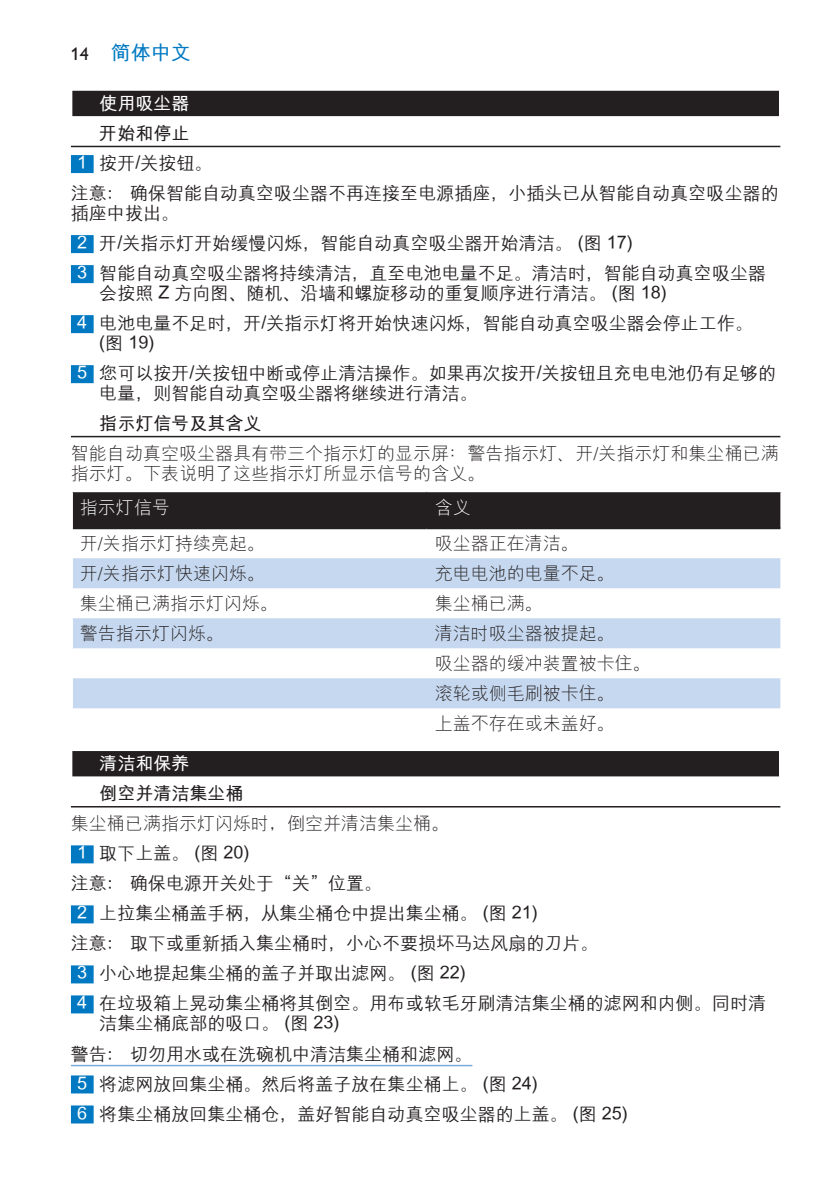
<style>
.page{position:relative;width:840px;height:1191px;background:#fff}
.page>*{position:absolute;margin:0;border:0;box-sizing:border-box;transform-origin:0 0}
.t1{font:20px "M Hei GB Bold";color:#0079c2}
.t2{font:18px/30px "M Hei GB Medium";color:#231f20}
.t3{font:18px/30px "M Hei GB Light";color:#231f20}
.t4{font:18px "M Hei GB Bold";color:#231f20}
.t5{font:18px "M Hei GB Bold";color:#fff}
.t6{font:18px "M Hei GB Light";color:#fff}
.s1{font-family:"Gill Sans Alt One WGL";font-size:18px;color:#231f20}
.s2{color:#fff}
</style>
<div class="page">
<div style="left:71px;top:90px;width:709px;height:28px;background:#e4e3e3"></div>
<div style="left:72px;top:91px;width:706px;height:25px;background:#231f20"></div>
<hr style="left:71px;top:146px;width:709px;height:1px;background:#231f20">
<div style="left:71px;top:155px;width:23px;height:18px;background:#0079c2"></div>
<div style="left:71px;top:235px;width:23px;height:18px;background:#0079c2"></div>
<div style="left:71px;top:265px;width:23px;height:18px;background:#0079c2"></div>
<div style="left:71px;top:315px;width:23px;height:18px;background:#0079c2"></div>
<div style="left:71px;top:365px;width:23px;height:18px;background:#0079c2"></div>
<hr style="left:71px;top:436px;width:709px;height:1px;background:#231f20">
<div style="left:71px;top:750px;width:709px;height:28px;background:#a4a2a3"></div>
<div style="left:72px;top:751px;width:706px;height:25px;background:#231f20"></div>
<hr style="left:71px;top:806px;width:709px;height:1px;background:#231f20">
<div style="left:71px;top:845px;width:23px;height:18px;background:#0079c2"></div>
<div style="left:71px;top:905px;width:23px;height:18px;background:#0079c2"></div>
<div style="left:71px;top:965px;width:23px;height:18px;background:#0079c2"></div>
<div style="left:71px;top:995px;width:23px;height:18px;background:#0079c2"></div>
<hr style="left:71px;top:1064px;width:401px;height:2px;background:#7aabdb">
<div style="left:71px;top:1075px;width:23px;height:18px;background:#0079c2"></div>
<div style="left:71px;top:1105px;width:23px;height:18px;background:#0079c2"></div>
<div style="left:73px;top:492px;width:707px;height:35px;background:#231f20"></div>
<svg style="left:73px;top:558px;width:707px;height:150px;fill:#c6d8ef"></svg>
<hr style="left:73px;top:527px;width:353px;height:2px;background:#231f20">
<hr style="left:426px;top:527px;width:354px;height:2px;background:#231f20">
<p class="t1" style="left:71px;top:43px;width:121px"><span class="s1">14</span> 简体中文</p>
<p class="t5" style="left:99px;top:94px;width:91px">使用吸尘器</p>
<p class="t4" style="left:99px;top:124px;width:91px">开始和停止</p>
<p class="t2" style="left:71px;top:148px;width:709px;text-indent:6px"><span class="s2">1</span> 按开/关按钮。<br>注意： 确保智能自动真空吸尘器不再连接至电源插座，小插头已从智能自动真空吸尘器的</p>
<p class="t2" style="left:77px;top:198px;width:690px;text-indent:-6px">插座中拔出。<br><span class="s2">2</span> 开/关指示灯开始缓慢闪烁，智能自动真空吸尘器开始清洁。 (图 17)<br><span class="s2">3</span> 智能自动真空吸尘器将持续清洁，直至电池电量不足。清洁时，智能自动真空吸尘器</p>
<p class="t2" style="left:77px;top:278px;width:677px;text-indent:22px">会按照 Z 方向图、随机、沿墙和螺旋移动的重复顺序进行清洁。 (图 18)<br><span class="s2">4</span> 电池电量不足时，开/关指示灯将开始快速闪烁，智能自动真空吸尘器会停止工作。</p>
<p class="t2" style="left:77px;top:328px;width:700px;text-indent:22px">(图 19)<br><span class="s2">5</span> 您可以按开/关按钮中断或停止清洁操作。如果再次按开/关按钮且充电电池仍有足够的</p>
<p class="t2" style="left:99px;top:378px;width:379px">电量，则智能自动真空吸尘器将继续进行清洁。</p>
<p class="t4" style="left:99px;top:414px;width:163px">指示灯信号及其含义</p>
<p class="t3" style="left:71px;top:444px;width:709px;line-height:20px">智能自动真空吸尘器具有带三个指示灯的显示屏：警告指示灯、开/关指示灯和集尘桶已满指示灯。下表说明了这些指示灯所显示信号的含义。</p>
<p class="t6" style="left:80px;top:498px;width:92px">指示灯信号</p>
<p class="t6" style="left:434px;top:498px;width:37px">含义</p>
<p class="t3" style="left:80px;top:529px;width:187px">开/关指示灯持续亮起。</p>
<p class="t3" style="left:434px;top:529px;width:145px">吸尘器正在清洁。</p>
<p class="t3" style="left:80px;top:559px;width:187px">开/关指示灯快速闪烁。</p>
<p class="t3" style="left:434px;top:559px;width:181px">充电电池的电量不足。</p>
<p class="t3" style="left:80px;top:589px;width:200px">集尘桶已满指示灯闪烁。</p>
<p class="t3" style="left:434px;top:589px;width:109px">集尘桶已满。</p>
<p class="t3" style="left:80px;top:619px;width:146px">警告指示灯闪烁。</p>
<p class="t3" style="left:434px;top:619px;width:217px">清洁时吸尘器被提起。<br>吸尘器的缓冲装置被卡住。滚轮或侧毛刷被卡住。<br>上盖不存在或未盖好。</p>
<p class="t5" style="left:99px;top:754px;width:91px">清洁和保养</p>
<p class="t4" style="left:99px;top:784px;width:145px">倒空并清洁集尘桶</p>
<p class="t3" style="left:71px;top:809px;width:379px">集尘桶已满指示灯闪烁时，倒空并清洁集尘桶。</p>
<p class="t2" style="left:77px;top:838px;width:174px"><span class="s2">1</span> 取下上盖。 (图 20)</p>
<p class="t2" style="left:71px;top:868px;width:313px">注意： 确保电源开关处于“关”位置。</p>
<p class="t2" style="left:77px;top:898px;width:462px"><span class="s2">2</span> 上拉集尘桶盖手柄，从集尘桶仓中提出集尘桶。 (图 21)</p>
<p class="t2" style="left:71px;top:928px;width:529px">注意： 取下或重新插入集尘桶时，小心不要损坏马达风扇的刀片。</p>
<p class="t2" style="left:77px;top:958px;width:390px"><span class="s2">3</span> 小心地提起集尘桶的盖子并取出滤网。 (图 22)</p>
<p class="t2" style="left:77px;top:988px;width:690px"><span class="s2">4</span> 在垃圾箱上晃动集尘桶将其倒空。用布或软毛牙刷清洁集尘桶的滤网和内侧。同时清</p>
<p class="t2" style="left:99px;top:1008px;width:242px">洁集尘桶底部的吸口。 (图 23)</p>
<p class="t2" style="left:71px;top:1038px;width:403px">警告： 切勿用水或在洗碗机中清洁集尘桶和滤网。</p>
<p class="t2" style="left:77px;top:1068px;width:462px"><span class="s2">5</span> 将滤网放回集尘桶。然后将盖子放在集尘桶上。 (图 24)</p>
<p class="t2" style="left:77px;top:1098px;width:552px"><span class="s2">6</span> 将集尘桶放回集尘桶仓，盖好智能自动真空吸尘器的上盖。 (图 25)</p>
</div>
